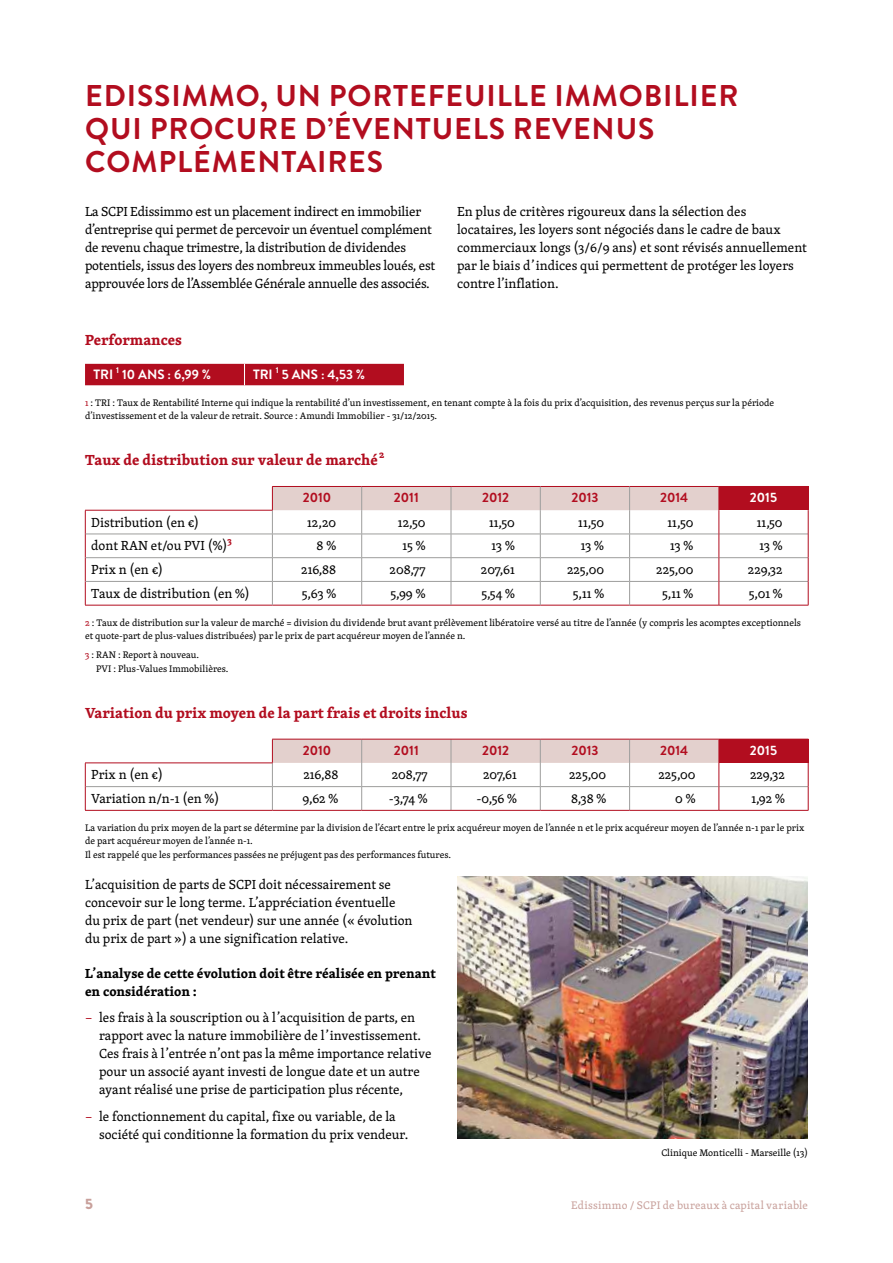
<style>
.page{position:relative;width:893px;height:1263px;background:#fff}
.page>*{position:absolute;margin:0;border:0;box-sizing:border-box;transform-origin:0 0}
.t1{font:700 30px/33px "Brandon Grotesque";letter-spacing:.03em;color:#b20d1f}
.t2{font:700 15px "Skolar Basic";color:#b20d1f}
.t3{font:900 15px "Brandon Grotesque";color:#c8a09b}
.t4{font:13.5px/18px "Skolar Basic";color:#000}
.t5{font:700 13.5px/18px "Skolar Basic";color:#000}
.t6{font:700 13.5px "Brandon Grotesque";color:#b20d1f}
.t7{font:700 13.5px "Brandon Grotesque";color:#fff}
.t8{font:11.25px "Skolar Basic";letter-spacing:.02em;color:#c8a09b}
.t9{font:700 10.5px "Skolar Basic";color:#b20d1f}
.t10{font:9.75px/13.5px "Skolar Basic";color:#000}
.t11{font:700 9.45px "Skolar Basic";color:#b20d1f}
.s1{color:#b20d1f}
</style>
<div class="page">
<div style="left:85px;top:364px;width:319px;height:21px;background:#b20d1f"></div>
<div style="left:719px;top:486px;width:89px;height:24px;background:#b20d1f"></div>
<svg style="left:85px;top:511px;width:1px;height:94px"></svg>
<hr style="left:85px;top:605px;width:187px;height:1px;background:#b20d1f">
<hr style="left:272px;top:605px;width:90px;height:1px;background:#b20d1f">
<hr style="left:362px;top:605px;width:89px;height:1px;background:#b20d1f">
<hr style="left:451px;top:605px;width:89px;height:1px;background:#b20d1f">
<hr style="left:540px;top:605px;width:90px;height:1px;background:#b20d1f">
<hr style="left:630px;top:605px;width:89px;height:1px;background:#b20d1f">
<hr style="left:719px;top:605px;width:89px;height:1px;background:#b20d1f">
<hr style="left:86px;top:534px;width:186px;height:1px;background:#9d9d9c">
<hr style="left:719px;top:534px;width:89px;height:1px;background:#9d9d9c">
<hr style="left:86px;top:557px;width:186px;height:1px;background:#9d9d9c">
<hr style="left:719px;top:557px;width:89px;height:1px;background:#9d9d9c">
<hr style="left:86px;top:581px;width:186px;height:1px;background:#9d9d9c">
<hr style="left:719px;top:581px;width:89px;height:1px;background:#9d9d9c">
<svg style="left:808px;top:487px;width:1px;height:118px"></svg>
<svg style="left:272px;top:486px;width:448px;height:119px"></svg>
<hr style="left:362px;top:486px;width:89px;height:1px;background:#b20d1f">
<hr style="left:85px;top:510px;width:188px;height:1px;background:#b20d1f">
<div style="left:719px;top:739px;width:89px;height:24px;background:#b20d1f"></div>
<hr style="left:86px;top:786px;width:186px;height:1px;background:#9d9d9c">
<hr style="left:719px;top:786px;width:89px;height:1px;background:#9d9d9c">
<svg style="left:85px;top:764px;width:1px;height:46px"></svg>
<svg style="left:808px;top:739px;width:1px;height:71px"></svg>
<hr style="left:85px;top:810px;width:187px;height:1px;background:#b20d1f">
<hr style="left:272px;top:810px;width:90px;height:1px;background:#b20d1f">
<hr style="left:362px;top:810px;width:89px;height:1px;background:#b20d1f">
<hr style="left:451px;top:810px;width:89px;height:1px;background:#b20d1f">
<hr style="left:540px;top:810px;width:90px;height:1px;background:#b20d1f">
<hr style="left:630px;top:810px;width:89px;height:1px;background:#b20d1f">
<hr style="left:719px;top:810px;width:89px;height:1px;background:#b20d1f">
<hr style="left:85px;top:763px;width:188px;height:1px;background:#b20d1f">
<svg style="left:272px;top:739px;width:448px;height:71px"></svg>
<hr style="left:362px;top:739px;width:89px;height:1px;background:#b20d1f">
<img style="left:457px;top:877px;width:351px;height:261px">
<h1 class="t1" style="left:85px;top:79px;width:655px">EDISSIMMO, UN PORTEFEUILLE IMMOBILIER<br>QUI PROCURE D’ÉVENTUELS REVENUS<br>COMPLÉMENTAIRES</h1>
<p class="t4" style="left:85px;top:202px;width:352px">La SCPI Edissimmo est un placement indirect en immobilier d’entreprise qui permet de percevoir un éventuel complément de revenu chaque trimestre, la distribution de dividendes potentiels, issus des loyers des nombreux immeubles loués, est approuvée lors de l’Assemblée Générale annuelle des associés.</p>
<p class="t4" style="left:457px;top:202px;width:351px">En plus de critères rigoureux dans la sélection des locataires, les loyers sont négociés dans le cadre de baux commerciaux longs (3/6/9 ans) et sont révisés annuellement par le biais d’indices qui permettent de protéger les loyers contre l’inflation.</p>
<p class="t2" style="left:85px;top:333px;width:98px">Performances</p>
<p class="t7" style="left:94px;top:367px;width:119px">TRI <sup>1</sup> 10 ANS : 6,99 %</p>
<p class="t7" style="left:253px;top:367px;width:113px">TRI <sup>1</sup> 5 ANS : 4,53 %</p>
<p class="t10" style="left:85px;top:396px;width:691px"><span class="s1">1</span> : TRI : Taux de Rentabilité Interne qui indique la rentabilité d’un investissement, en tenant compte à la fois du prix d’acquisition, des revenus perçus sur la période d’investissement et de la valeur de retrait. Source : Amundi Immobilier - 31/12/2015.</p>
<p class="t2" style="left:85px;top:453px;width:294px">Taux de distribution sur valeur de marché</p>
<p class="t9" style="left:379px;top:449px;width:7px">2</p>
<p class="t6" style="left:303px;top:490px;width:30px">2010</p>
<p class="t6" style="left:394px;top:490px;width:26px">2011</p>
<p class="t6" style="left:482px;top:490px;width:28px">2012</p>
<p class="t6" style="left:571px;top:490px;width:29px">2013</p>
<p class="t6" style="left:660px;top:490px;width:30px">2014</p>
<p class="t7" style="left:750px;top:490px;width:29px">2015</p>
<p class="t4" style="left:91px;top:513px;width:109px">Distribution (en €)</p>
<p class="t4" style="left:307px;top:513px;width:30px">12,20</p>
<p class="t4" style="left:398px;top:513px;width:29px">12,50</p>
<p class="t4" style="left:489px;top:513px;width:27px">11,50</p>
<p class="t4" style="left:578px;top:513px;width:27px">11,50</p>
<p class="t4" style="left:668px;top:513px;width:27px">11,50</p>
<p class="t4" style="left:757px;top:513px;width:27px">11,50</p>
<p class="t4" style="left:91px;top:537px;width:138px">dont RAN et/ou PVI (%)</p>
<p class="t11" style="left:228px;top:536px;width:6px">3</p>
<p class="t4" style="left:317px;top:537px;width:21px">8 %</p>
<p class="t4" style="left:402px;top:537px;width:24px">15 %</p>
<p class="t4" style="left:492px;top:537px;width:25px">13 %</p>
<p class="t4" style="left:581px;top:537px;width:25px">13 %</p>
<p class="t4" style="left:670px;top:537px;width:25px">13 %</p>
<p class="t4" style="left:759px;top:537px;width:25px">13 %</p>
<p class="t4" style="left:91px;top:561px;width:73px">Prix n (en €)</p>
<p class="t4" style="left:301px;top:561px;width:36px">216,88</p>
<p class="t4" style="left:390px;top:561px;width:37px">208,77</p>
<p class="t4" style="left:481px;top:561px;width:35px">207,61</p>
<p class="t4" style="left:567px;top:561px;width:39px">225,00</p>
<p class="t4" style="left:656px;top:561px;width:39px">225,00</p>
<p class="t4" style="left:748px;top:561px;width:36px">229,32</p>
<p class="t4" style="left:91px;top:585px;width:160px">Taux de distribution (en %)</p>
<p class="t4" style="left:302px;top:585px;width:36px">5,63 %</p>
<p class="t4" style="left:391px;top:585px;width:36px">5,99 %</p>
<p class="t4" style="left:481px;top:585px;width:35px">5,54 %</p>
<p class="t4" style="left:573px;top:585px;width:33px">5,11 %</p>
<p class="t4" style="left:662px;top:585px;width:33px">5,11 %</p>
<p class="t4" style="left:749px;top:585px;width:35px">5,01 %</p>
<p class="t10" style="left:85px;top:616px;width:717px"><span class="s1">2</span> : Taux de distribution sur la valeur de marché = division du dividende brut avant prélèvement libératoire versé au titre de l’année (y compris les acomptes exceptionnels et quote-part de plus-values distribuées) par le prix de part acquéreur moyen de l’année n.</p>
<p class="t10" style="left:96px;top:648px;width:134px;text-indent:-11px"><span class="s1">3</span> : RAN : Report à nouveau.<br>PVI : Plus-Values Immobilières.</p>
<p class="t2" style="left:85px;top:706px;width:384px">Variation du prix moyen de la part frais et droits inclus</p>
<p class="t6" style="left:303px;top:742px;width:30px">2010</p>
<p class="t6" style="left:394px;top:742px;width:26px">2011</p>
<p class="t6" style="left:482px;top:742px;width:28px">2012</p>
<p class="t6" style="left:571px;top:742px;width:29px">2013</p>
<p class="t6" style="left:660px;top:742px;width:30px">2014</p>
<p class="t7" style="left:750px;top:742px;width:29px">2015</p>
<p class="t4" style="left:91px;top:766px;width:73px">Prix n (en €)</p>
<p class="t4" style="left:303px;top:766px;width:36px">216,88</p>
<p class="t4" style="left:392px;top:766px;width:37px">208,77</p>
<p class="t4" style="left:483px;top:766px;width:35px">207,61</p>
<p class="t4" style="left:569px;top:766px;width:39px">225,00</p>
<p class="t4" style="left:658px;top:766px;width:39px">225,00</p>
<p class="t4" style="left:750px;top:766px;width:36px">229,32</p>
<p class="t4" style="left:91px;top:790px;width:129px">Variation n/n-1 (en %)</p>
<p class="t4" style="left:303px;top:790px;width:37px">9,62 %</p>
<p class="t4" style="left:389px;top:790px;width:40px">-3,74 %</p>
<p class="t4" style="left:476px;top:790px;width:42px">-0,56 %</p>
<p class="t4" style="left:571px;top:790px;width:37px">8,38 %</p>
<p class="t4" style="left:675px;top:790px;width:22px">0 %</p>
<p class="t4" style="left:751px;top:790px;width:35px">1,92 %</p>
<p class="t10" style="left:85px;top:821px;width:721px">La variation du prix moyen de la part se détermine par la division de l’écart entre le prix acquéreur moyen de l’année n et le prix acquéreur moyen de l’année n-1 par le prix de part acquéreur moyen de l’année n-1.<br>Il est rappelé que les performances passées ne préjugent pas des performances futures.</p>
<p class="t4" style="left:85px;top:875px;width:329px">L’acquisition de parts de SCPI doit nécessairement se concevoir sur le long terme. L’appréciation éventuelle du prix de part (net vendeur) sur une année (« évolution du prix de part ») a une signification relative.</p>
<p class="t5" style="left:85px;top:965px;width:352px">L’analyse de cette évolution doit être réalisée en prenant en considération :</p>
<p class="t4" style="left:99px;top:1009px;width:334px;text-indent:-14px"><span class="s1">−</span> les frais à la souscription ou à l’acquisition de parts, en rapport avec la nature immobilière de l’investissement.<br>Ces frais à l’entrée n’ont pas la même importance relative pour un associé ayant investi de longue date et un autre ayant réalisé une prise de participation plus récente,</p>
<p class="t4" style="left:99px;top:1107px;width:311px;text-indent:-14px"><span class="s1">−</span> le fonctionnement du capital, fixe ou variable, de la société qui conditionne la formation du prix vendeur.</p>
<p class="t10" style="left:661px;top:1146px;width:148px">Clinique Monticelli - Marseille (13)</p>
<p class="t3" style="left:85px;top:1195px;width:9px">5</p>
<p class="t8" style="left:571px;top:1199px;width:238px">Edissimmo / SCPI de bureaux à capital variable</p>
</div>
